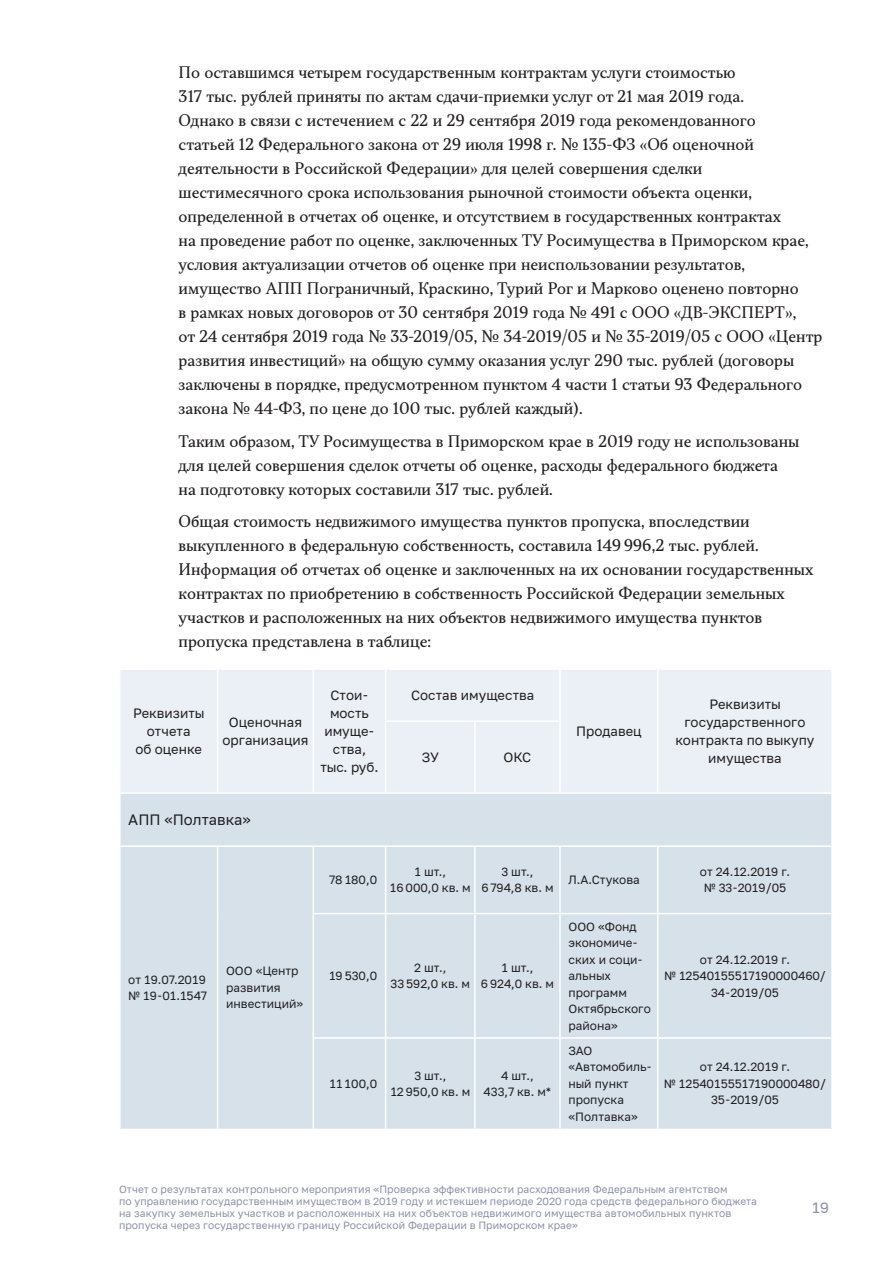
<style>
.page{position:relative;width:893px;height:1263px;background:#fff}
.page>*{position:absolute;margin:0;border:0;box-sizing:border-box;transform-origin:0 0}
.t1{font:15px/24px "TT Jenevers";color:#231f20}
.t2{font:15px "PT Russia Text";color:#231f20}
.t3{font:15px "PT Russia Text";color:#8992a9}
.t4{font:13.5px/18px "PT Russia Text";color:#231f20;text-align:center}
.t5{font:12px/16.5px "PT Russia Text";color:#231f20;text-align:center}
.t6{font:10.5px/12px "PT Russia Text";letter-spacing:.005em;color:#8992a9}
</style>
<div class="page">
<div style="left:121px;top:670px;width:710px;height:122px;background:#eaf0f5"></div>
<div style="left:121px;top:794px;width:710px;height:335px;background:#d7e1ea"></div>
<hr style="left:217px;top:670px;width:1px;height:51px;background:#fff">
<hr style="left:313px;top:670px;width:1px;height:51px;background:#fff">
<hr style="left:385px;top:670px;width:1px;height:50px;background:#fff">
<hr style="left:559px;top:670px;width:2px;height:50px;background:#fff">
<hr style="left:657px;top:670px;width:1px;height:51px;background:#fff">
<hr style="left:217px;top:721px;width:1px;height:71px;background:#fff">
<hr style="left:313px;top:721px;width:1px;height:71px;background:#fff">
<hr style="left:385px;top:720px;width:90px;height:2px;background:#fff">
<hr style="left:385px;top:722px;width:1px;height:70px;background:#fff">
<hr style="left:475px;top:720px;width:86px;height:2px;background:#fff">
<hr style="left:474px;top:722px;width:2px;height:70px;background:#fff">
<hr style="left:559px;top:722px;width:2px;height:70px;background:#fff">
<hr style="left:657px;top:721px;width:1px;height:71px;background:#fff">
<hr style="left:119px;top:845px;width:99px;height:2px;background:#fff">
<hr style="left:218px;top:845px;width:95px;height:2px;background:#fff">
<hr style="left:217px;top:847px;width:1px;height:66px;background:#fff">
<hr style="left:313px;top:845px;width:73px;height:2px;background:#fff">
<hr style="left:313px;top:847px;width:1px;height:66px;background:#fff">
<hr style="left:386px;top:845px;width:89px;height:2px;background:#fff">
<hr style="left:385px;top:847px;width:1px;height:66px;background:#fff">
<hr style="left:475px;top:845px;width:85px;height:2px;background:#fff">
<hr style="left:474px;top:847px;width:2px;height:66px;background:#fff">
<hr style="left:560px;top:845px;width:98px;height:2px;background:#fff">
<hr style="left:559px;top:847px;width:2px;height:66px;background:#fff">
<hr style="left:658px;top:845px;width:175px;height:2px;background:#fff">
<hr style="left:657px;top:847px;width:1px;height:66px;background:#fff">
<hr style="left:217px;top:913px;width:1px;height:125px;background:#fff">
<hr style="left:313px;top:913px;width:73px;height:1px;background:#fff">
<hr style="left:313px;top:914px;width:1px;height:123px;background:#fff">
<hr style="left:386px;top:913px;width:89px;height:1px;background:#fff">
<hr style="left:385px;top:914px;width:1px;height:123px;background:#fff">
<hr style="left:475px;top:913px;width:85px;height:1px;background:#fff">
<hr style="left:474px;top:914px;width:2px;height:123px;background:#fff">
<hr style="left:560px;top:913px;width:98px;height:1px;background:#fff">
<hr style="left:559px;top:914px;width:2px;height:123px;background:#fff">
<hr style="left:658px;top:913px;width:175px;height:1px;background:#fff">
<hr style="left:657px;top:914px;width:1px;height:123px;background:#fff">
<hr style="left:217px;top:1038px;width:1px;height:91px;background:#fff">
<hr style="left:313px;top:1037px;width:73px;height:2px;background:#fff">
<hr style="left:313px;top:1039px;width:1px;height:90px;background:#fff">
<hr style="left:386px;top:1037px;width:89px;height:2px;background:#fff">
<hr style="left:385px;top:1039px;width:1px;height:90px;background:#fff">
<hr style="left:475px;top:1037px;width:85px;height:2px;background:#fff">
<hr style="left:474px;top:1039px;width:2px;height:90px;background:#fff">
<hr style="left:560px;top:1037px;width:98px;height:2px;background:#fff">
<hr style="left:559px;top:1039px;width:2px;height:90px;background:#fff">
<hr style="left:658px;top:1037px;width:175px;height:2px;background:#fff">
<hr style="left:657px;top:1039px;width:1px;height:90px;background:#fff">
<p class="t1" style="left:179px;top:61px;width:645px">По оставшимся четырем государственным контрактам услуги стоимостью<br>317 тыс. рублей приняты по актам сдачи-приемки услуг от 21 мая 2019 года.<br>Однако в связи с истечением с 22 и 29 сентября 2019 года рекомендованного<br>статьей 12 Федерального закона от 29 июля 1998 г. № 135‑ФЗ «Об оценочной деятельности в Российской Федерации» для целей совершения сделки шестимесячного срока использования рыночной стоимости объекта оценки, определенной в отчетах об оценке, и отсутствием в государственных контрактах<br>на проведение работ по оценке, заключенных ТУ Росимущества в Приморском крае, условия актуализации отчетов об оценке при неиспользовании результатов, имущество АПП Пограничный, Краскино, Турий Рог и Марково оценено повторно<br>в рамках новых договоров от 30 сентября 2019 года № 491 с ООО «ДВ-ЭКСПЕРТ»,<br>от 24 сентября 2019 года № 33-2019/05, № 34-2019/05 и № 35-2019/05 с ООО «Центр развития инвестиций» на общую сумму оказания услуг 290 тыс. рублей (договоры заключены в порядке, предусмотренном пунктом 4 части 1 статьи 93 Федерального закона № 44‑ФЗ, по цене до 100 тыс. рублей каждый).</p>
<p class="t1" style="left:179px;top:429px;width:622px">Таким образом, ТУ Росимущества в Приморском крае в 2019 году не использованы для целей совершения сделок отчеты об оценке, расходы федерального бюджета<br>на подготовку которых составили 317 тыс. рублей.</p>
<p class="t1" style="left:179px;top:510px;width:636px">Общая стоимость недвижимого имущества пунктов пропуска, впоследствии выкупленного в федеральную собственность, составила 149 996,2 тыс. рублей.<br>Информация об отчетах об оценке и заключенных на их основании государственных контрактах по приобретению в собственность Российской Федерации земельных участков и расположенных на них объектов недвижимого имущества пунктов пропуска представлена в таблице:</p>
<p class="t4" style="left:133px;top:704px;width:73px">Реквизиты отчета<br>об оценке</p>
<p class="t4" style="left:223px;top:713px;width:87px">Оценочная организация</p>
<p class="t4" style="left:320px;top:686px;width:60px">Стои&shy;мость имуще&shy;ства, тыс. руб.</p>
<p class="t4" style="left:411px;top:686px;width:125px">Состав имущества</p>
<p class="t4" style="left:675px;top:695px;width:140px">Реквизиты государственного контракта по выкупу</p>
<p class="t4" style="left:576px;top:722px;width:67px">Продавец</p>
<p class="t4" style="left:422px;top:748px;width:19px">ЗУ</p>
<p class="t4" style="left:504px;top:748px;width:29px">ОКС</p>
<p class="t4" style="left:708px;top:749px;width:75px">имущества</p>
<p class="t2" style="left:128px;top:811px;width:124px">АПП «Полтавка»</p>
<p class="t5" style="left:128px;top:971px;width:80px;text-align:left">от 19.07.2019 № 19-01.1547</p>
<p class="t5" style="left:226px;top:963px;width:79px;text-align:left">ООО «Центр развития инвестиций»</p>
<p class="t5" style="left:329px;top:871px;width:49px">78 180,0</p>
<p class="t5" style="left:390px;top:863px;width:82px">1 шт.,<br>16 000,0 кв. м</p>
<p class="t5" style="left:481px;top:863px;width:74px">3 шт.,<br>6 794,8 кв. м</p>
<p class="t5" style="left:568px;top:871px;width:73px">Л.А.Стукова</p>
<p class="t5" style="left:700px;top:863px;width:92px">от 24.12.2019 г. № 33-2019/05</p>
<p class="t5" style="left:329px;top:967px;width:50px">19 530,0</p>
<p class="t5" style="left:391px;top:959px;width:81px">2 шт.,<br>33 592,0 кв. м</p>
<p class="t5" style="left:481px;top:959px;width:75px">1 шт.,<br>6 924,0 кв. м</p>
<p class="t5" style="left:329px;top:1075px;width:49px">11 100,0</p>
<p class="t5" style="left:390px;top:1067px;width:81px">3 шт.,<br>12 950,0 кв. м</p>
<p class="t5" style="left:484px;top:1067px;width:69px">4 шт.,<br>433,7 кв. м*</p>
<p class="t5" style="left:568px;top:918px;width:84px;text-align:left">ООО «Фонд экономиче&shy;ских и соци&shy;альных программ<br>Октябрьского района»</p>
<p class="t5" style="left:568px;top:1042px;width:85px;text-align:left">ЗАО «Автомобиль&shy;ный пункт пропуска «Полтавка»</p>
<p class="t5" style="left:664px;top:951px;width:163px">от 24.12.2019 г.<br>№ 12540155517190000460/<br>34-2019/05</p>
<p class="t5" style="left:664px;top:1059px;width:164px">от 24.12.2019 г.<br>№ 12540155517190000480/<br>35-2019/05</p>
<p class="t6" style="left:119px;top:1183px;width:640px">Отчет о результатах контрольного мероприятия «Проверка эффективности расходования Федеральным агентством<br>по управлению государственным имуществом в 2019 году и истекшем периоде 2020 года средств федерального бюджета на закупку земельных участков и расположенных на них объектов недвижимого имущества автомобильных пунктов пропуска через государственную границу Российской Федерации в Приморском крае»</p>
<p class="t3" style="left:812px;top:1199px;width:19px">19</p>
</div>
